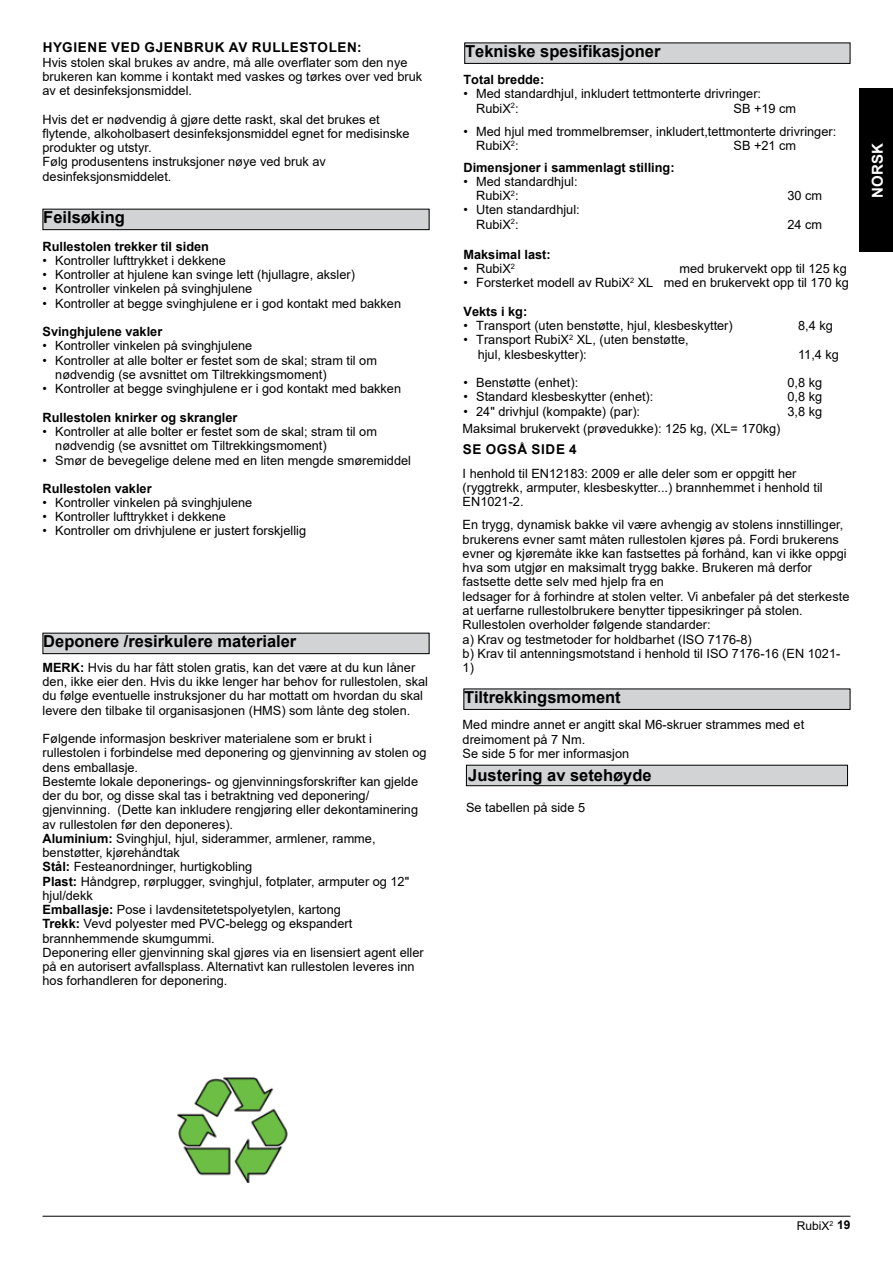
<style>
.page{position:relative;width:893px;height:1263px;background:#fff}
.page>*{position:absolute;margin:0;border:0;box-sizing:border-box;transform-origin:0 0}
.t1{font:700 16.5px "Arial";color:#000}
.t2{font:700 15px "Arial";color:#fff}
.t3{font:700 13.5px "Arial";letter-spacing:.045em;color:#000}
.t4{font:12.75px/14.2px "Arial";color:#000}
.t5{font:700 12.75px "Arial";color:#000}
.t6{font:12px "Arial";color:#000}
.t7{font:7.05px "Arial";color:#000}
.s1{font-weight:700}
</style>
<div class="page">
<hr style="left:43px;top:1216px;width:807px;height:1px;background:#000">
<div style="left:859px;top:89px;width:34px;height:163px;background:#000"></div>
<div style="left:43px;top:209px;width:386px;height:21px;background:#d1d3d4"></div>
<div style="left:43px;top:209px;width:386px;height:21px;border:1px solid #000"></div>
<div style="left:43px;top:633px;width:386px;height:21px;background:#d1d3d4"></div>
<div style="left:43px;top:633px;width:386px;height:21px;border:1px solid #000"></div>
<img style="left:177px;top:1077px;width:111px;height:105px">
<div style="left:465px;top:43px;width:385px;height:20px;background:#d1d3d4"></div>
<div style="left:464px;top:43px;width:386px;height:21px;border:1px solid #000"></div>
<div style="left:464px;top:689px;width:386px;height:20px;background:#d1d3d4"></div>
<div style="left:463px;top:688px;width:387px;height:22px;border:1px solid #000"></div>
<div style="left:466px;top:765px;width:381px;height:21px;background:#d1d3d4"></div>
<div style="left:466px;top:765px;width:382px;height:21px;border:1px solid #000"></div>
<p class="t3" style="left:43px;top:38px;width:320px">HYGIENE VED GJENBRUK AV RULLESTOLEN:</p>
<p class="t4" style="left:43px;top:55px;width:381px">Hvis stolen skal brukes av andre, må alle overflater som den nye brukeren kan komme i kontakt med vaskes og tørkes over ved bruk av et desinfeksjonsmiddel.</p>
<p class="t4" style="left:43px;top:112px;width:369px">Hvis det er nødvendig å gjøre dette raskt, skal det brukes et flytende, alkoholbasert desinfeksjonsmiddel egnet for medisinske produkter og utstyr.<br>Følg produsentens instruksjoner nøye ved bruk av desinfeksjonsmiddelet.</p>
<p class="t1" style="left:43px;top:206px;width:83px">Feilsøking</p>
<p class="t5" style="left:43px;top:237px;width:168px">Rullestolen trekker til siden</p>
<p class="t4" style="left:43px;top:253px;width:185px">• Kontroller lufttrykket i dekkene</p>
<p class="t4" style="left:43px;top:267px;width:314px">• Kontroller at hjulene kan svinge lett (hjullagre, aksler)</p>
<p class="t4" style="left:43px;top:282px;width:211px">• Kontroller vinkelen på svinghjulene</p>
<p class="t4" style="left:43px;top:296px;width:360px">• Kontroller at begge svinghjulene er i god kontakt med bakken</p>
<p class="t5" style="left:43px;top:323px;width:121px">Svinghjulene vakler</p>
<p class="t4" style="left:43px;top:339px;width:211px">• Kontroller vinkelen på svinghjulene</p>
<p class="t4" style="left:55px;top:353px;width:323px;text-indent:-13px">• Kontroller at alle bolter er festet som de skal; stram til om nødvendig (se avsnittet om Tiltrekkingsmoment)</p>
<p class="t4" style="left:43px;top:382px;width:360px">• Kontroller at begge svinghjulene er i god kontakt med bakken</p>
<p class="t5" style="left:43px;top:408px;width:196px">Rullestolen knirker og skrangler</p>
<p class="t4" style="left:55px;top:424px;width:323px;text-indent:-13px">• Kontroller at alle bolter er festet som de skal; stram til om nødvendig (se avsnittet om Tiltrekkingsmoment)</p>
<p class="t4" style="left:43px;top:453px;width:370px">• Smør de bevegelige delene med en liten mengde smøremiddel</p>
<p class="t5" style="left:43px;top:479px;width:111px">Rullestolen vakler</p>
<p class="t4" style="left:43px;top:495px;width:211px">• Kontroller vinkelen på svinghjulene</p>
<p class="t4" style="left:43px;top:509px;width:185px">• Kontroller lufttrykket i dekkene</p>
<p class="t4" style="left:43px;top:524px;width:265px">• Kontroller om drivhjulene er justert forskjellig</p>
<p class="t1" style="left:43px;top:630px;width:255px">Deponere /resirkulere materialer</p>
<p class="t4" style="left:43px;top:660px;width:387px"><span class="s1">MERK:</span> Hvis du har fått stolen gratis, kan det være at du kun låner den, ikke eier den. Hvis du ikke lenger har behov for rullestolen, skal du følge eventuelle instruksjoner du har mottatt om hvordan du skal levere den tilbake til organisasjonen (HMS) som lånte deg stolen.</p>
<p class="t4" style="left:43px;top:731px;width:386px">Følgende informasjon beskriver materialene som er brukt i rullestolen i forbindelse med deponering og gjenvinning av stolen og dens emballasje.<br>Bestemte lokale deponerings- og gjenvinningsforskrifter kan gjelde der du bor, og disse skal tas i betraktning ved deponering/ gjenvinning. (Dette kan inkludere rengjøring eller dekontaminering av rullestolen før den deponeres).<br><span class="s1">Aluminium:</span> Svinghjul, hjul, siderammer, armlener, ramme, benstøtter, kjørehåndtak<br><span class="s1">Stål:</span> Festeanordninger, hurtigkobling<br><span class="s1">Plast:</span> Håndgrep, rørplugger, svinghjul, fotplater, armputer og 12" hjul/dekk<br><span class="s1">Emballasje:</span> Pose i lavdensitetetspolyetylen, kartong<br><span class="s1">Trekk:</span> Vevd polyester med PVC-belegg og ekspandert brannhemmende skumgummi.<br>Deponering eller gjenvinning skal gjøres via en lisensiert agent eller på en autorisert avfallsplass. Alternativt kan rullestolen leveres inn hos forhandleren for deponering.</p>
<p class="t1" style="left:465px;top:40px;width:197px">Tekniske spesifikasjoner</p>
<p class="t5" style="left:463px;top:71px;width:82px">Total bredde:</p>
<p class="t4" style="left:476px;top:87px;width:286px;text-indent:-13px">• Med standardhjul, inkludert tettmonterte drivringer:<br>RubiX<sup>2</sup>:</p>
<p class="t4" style="left:733px;top:101px;width:64px">SB +19 cm</p>
<p class="t4" style="left:476px;top:124px;width:361px;text-indent:-13px">• Med hjul med trommelbremser, inkludert,tettmonterte drivringer:<br>RubiX<sup>2</sup>:</p>
<p class="t4" style="left:733px;top:138px;width:64px">SB +21 cm</p>
<p class="t5" style="left:463px;top:158px;width:213px">Dimensjoner i sammenlagt stilling:</p>
<p class="t4" style="left:476px;top:174px;width:103px;text-indent:-13px">• Med standardhjul:<br>RubiX<sup>2</sup>:</p>
<p class="t4" style="left:476px;top:203px;width:105px;text-indent:-13px">• Uten standardhjul:<br>RubiX<sup>2</sup>:</p>
<p class="t4" style="left:787px;top:188px;width:36px">30 cm</p>
<p class="t4" style="left:787px;top:217px;width:36px">24 cm</p>
<p class="t5" style="left:463px;top:245px;width:89px">Maksimal last:</p>
<p class="t4" style="left:463px;top:261px;width:53px">• RubiX<sup>2</sup></p>
<p class="t4" style="left:679px;top:261px;width:169px">med brukervekt opp til 125 kg</p>
<p class="t4" style="left:463px;top:276px;width:387px">• Forsterket modell av RubiX<sup>2</sup> XL med en brukervekt opp til 170 kg</p>
<p class="t5" style="left:463px;top:302px;width:65px">Vekts i kg:</p>
<p class="t4" style="left:463px;top:318px;width:271px">• Transport (uten benstøtte, hjul, klesbeskytter)</p>
<p class="t4" style="left:798px;top:318px;width:36px">8,4 kg</p>
<p class="t4" style="left:478px;top:333px;width:213px;text-indent:-14px">• Transport RubiX<sup>2</sup> XL, (uten benstøtte, hjul, klesbeskytter):</p>
<p class="t4" style="left:798px;top:347px;width:42px">11,4 kg</p>
<p class="t4" style="left:463px;top:375px;width:116px">• Benstøtte (enhet):</p>
<p class="t4" style="left:787px;top:375px;width:36px">0,8 kg</p>
<p class="t4" style="left:463px;top:390px;width:191px">• Standard klesbeskytter (enhet):</p>
<p class="t4" style="left:787px;top:390px;width:36px">0,8 kg</p>
<p class="t4" style="left:463px;top:404px;width:178px">• 24" drivhjul (kompakte) (par):</p>
<p class="t4" style="left:787px;top:404px;width:36px">3,8 kg</p>
<p class="t4" style="left:463px;top:421px;width:319px">Maksimal brukervekt (prøvedukke): 125 kg, (XL= 170kg)</p>
<p class="t3" style="left:463px;top:440px;width:115px">SE OGSÅ SIDE 4</p>
<p class="t4" style="left:463px;top:466px;width:361px">I henhold til EN12183: 2009 er alle deler som er oppgitt her (ryggtrekk, armputer, klesbeskytter...) brannhemmet i henhold til<br>EN1021-2.</p>
<p class="t4" style="left:463px;top:518px;width:388px">En trygg, dynamisk bakke vil være avhengig av stolens innstillinger, brukerens evner samt måten rullestolen kjøres på. Fordi brukerens evner og kjøremåte ikke kan fastsettes på forhånd, kan vi ikke oppgi hva som utgjør en maksimalt trygg bakke. Brukeren må derfor fastsette dette selv med hjelp fra en<br>ledsager for å forhindre at stolen velter. Vi anbefaler på det sterkeste at uerfarne rullestolbrukere benytter tippesikringer på stolen.<br>Rullestolen overholder følgende standarder:<br>a) Krav og testmetoder for holdbarhet (ISO 7176-8)<br>b) Krav til antenningsmotstand i henhold til ISO 7176-16 (EN 1021- 1)</p>
<p class="t1" style="left:464px;top:685px;width:158px">Tiltrekkingsmoment</p>
<p class="t4" style="left:463px;top:718px;width:343px">Med mindre annet er angitt skal M6-skruer strammes med et dreimoment på 7 Nm.<br>Se side 5 for mer informasjon</p>
<p class="t1" style="left:468px;top:763px;width:185px">Justering av setehøyde</p>
<p class="t4" style="left:466px;top:800px;width:121px">Se tabellen på side 5</p>
<p class="t2" style="left:867px;top:198px;width:56px;rotate:-90deg">NORSK</p>
<p class="t6" style="left:797px;top:1217px;width:55px">RubiX <span class="s1">19</span></p>
<p class="t7" style="left:829px;top:1218px;width:5px">2</p>
</div>
